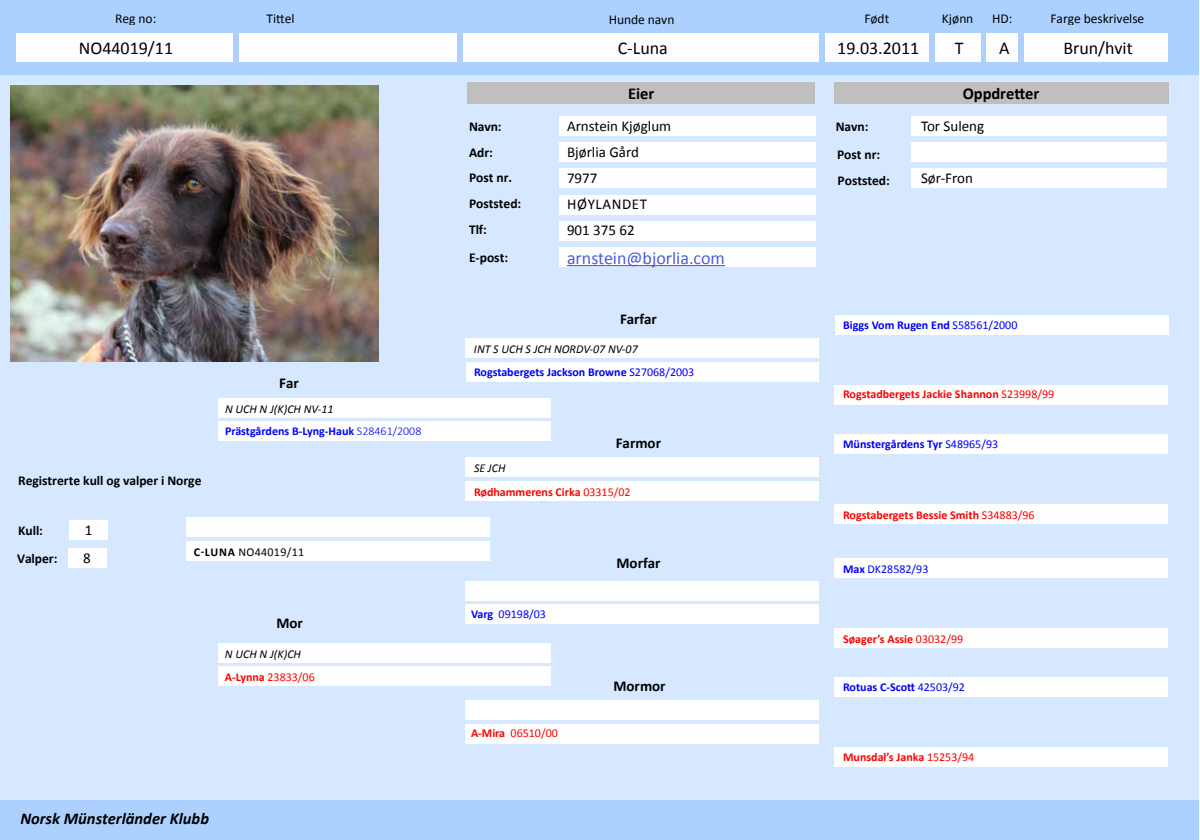
<style>
.page{position:relative;width:1200px;height:840px;background:#fff}
.page>*{position:absolute;margin:0;border:0;box-sizing:border-box;transform-origin:0 0}
.t1{font:18px "Calibri";color:#000}
.t2{font:18px "Calibri";color:#4f5cd6}
.t3{font:italic 700 16.5px "Calibri";color:#000}
.t4{font:700 16.5px "Calibri";letter-spacing:-.005em;color:#000}
.t5{font:15px/25.5px "Calibri";color:#000}
.t6{font:700 15px "Calibri";color:#000}
.t7{font:15px "Calibri";letter-spacing:.04em;color:#000}
.t8{font:700 13.5px/25.5px "Calibri";color:#000}
.t9{font:13.5px "Calibri";letter-spacing:-.005em;color:#000}
.t10{font:700 12px/21.9px "Calibri";color:#00f}
.t11{font:700 12px "Calibri";color:#f00}
.t12{font:italic 12px/23.1px "Calibri";color:#000}
.t13{font:12px "Calibri";color:#00f}
.t14{font:12px "Calibri";letter-spacing:.025em;color:#000}
.t15{font:12px "Calibri";color:#f00}
.s1{font-weight:400}
.s2{font-weight:400;font-style:italic;color:#000}
.s3{font-weight:300}
.s4{font-weight:700}
.s5{font-weight:700;font-style:normal;color:#f00}
.s6{font-style:normal;color:#f00}
</style>
<div class="page">
<div style="left:0;top:1px;width:1199px;height:74px;background:#add1ff"></div>
<div style="left:17px;top:33px;width:216px;height:28px;background:#fff"></div>
<div style="left:240px;top:33px;width:217px;height:28px;background:#fff"></div>
<div style="left:463px;top:33px;width:355px;height:28px;background:#fff"></div>
<div style="left:1024px;top:33px;width:144px;height:28px;background:#fff"></div>
<div style="left:825px;top:33px;width:104px;height:28px;background:#fff"></div>
<div style="left:935px;top:33px;width:45px;height:28px;background:#fff"></div>
<div style="left:986px;top:33px;width:32px;height:28px;background:#fff"></div>
<div style="left:0;top:75px;width:1199px;height:725px;background:#d6e8ff"></div>
<div style="left:911px;top:116px;width:256px;height:20px;background:#fff"></div>
<div style="left:911px;top:143px;width:256px;height:19px;background:#fff"></div>
<div style="left:559px;top:195px;width:257px;height:20px;background:#fff"></div>
<div style="left:218px;top:398px;width:333px;height:19px;background:#fff"></div>
<div style="left:218px;top:643px;width:333px;height:19px;background:#fff"></div>
<div style="left:465px;top:458px;width:354px;height:19px;background:#fff"></div>
<div style="left:465px;top:339px;width:354px;height:19px;background:#fff"></div>
<div style="left:465px;top:581px;width:354px;height:20px;background:#fff"></div>
<div style="left:465px;top:701px;width:354px;height:19px;background:#fff"></div>
<div style="left:834px;top:505px;width:334px;height:19px;background:#fff"></div>
<div style="left:834px;top:385px;width:334px;height:20px;background:#fff"></div>
<div style="left:835px;top:315px;width:333px;height:19px;background:#fff"></div>
<div style="left:834px;top:747px;width:334px;height:20px;background:#fff"></div>
<div style="left:834px;top:677px;width:334px;height:19px;background:#fff"></div>
<div style="left:834px;top:628px;width:334px;height:19px;background:#fff"></div>
<div style="left:834px;top:434px;width:334px;height:20px;background:#fff"></div>
<div style="left:834px;top:558px;width:334px;height:19px;background:#fff"></div>
<div style="left:559px;top:116px;width:257px;height:20px;background:#fff"></div>
<div style="left:559px;top:143px;width:257px;height:19px;background:#fff"></div>
<div style="left:559px;top:168px;width:257px;height:19px;background:#fff"></div>
<div style="left:559px;top:221px;width:257px;height:20px;background:#fff"></div>
<div style="left:834px;top:82px;width:334px;height:22px;background:#bfbfbf"></div>
<div style="left:467px;top:82px;width:348px;height:22px;background:#bfbfbf"></div>
<div style="left:186px;top:517px;width:303px;height:20px;background:#fff"></div>
<div style="left:69px;top:520px;width:39px;height:20px;background:#fff"></div>
<div style="left:68px;top:548px;width:39px;height:20px;background:#fff"></div>
<div style="left:0;top:800px;width:1199px;height:40px;background:#add1ff"></div>
<div style="left:559px;top:247px;width:257px;height:20px;background:#fff"></div>
<div style="left:911px;top:168px;width:256px;height:20px;background:#fff"></div>
<div style="left:218px;top:422px;width:333px;height:19px;background:#fff"></div>
<div style="left:466px;top:362px;width:353px;height:19px;background:#fff"></div>
<div style="left:465px;top:481px;width:354px;height:19px;background:#fff"></div>
<div style="left:186px;top:541px;width:303px;height:19px;background:#fff"></div>
<div style="left:465px;top:605px;width:354px;height:19px;background:#fff"></div>
<div style="left:218px;top:667px;width:333px;height:19px;background:#fff"></div>
<div style="left:465px;top:724px;width:354px;height:19px;background:#fff"></div>
<hr style="left:567px;top:265px;width:158px;height:1px;background:#4f5cd6">
<img style="left:10px;top:86px;width:368px;height:276px">
<p class="t9" style="left:115px;top:10px;width:43px">Reg no:</p>
<p class="t9" style="left:267px;top:10px;width:29px">Tittel</p>
<p class="t9" style="left:609px;top:11px;width:67px">Hunde navn</p>
<p class="t9" style="left:864px;top:10px;width:26px">Født</p>
<p class="t9" style="left:942px;top:10px;width:33px">Kjønn</p>
<p class="t9" style="left:992px;top:10px;width:22px">HD:</p>
<p class="t9" style="left:1050px;top:10px;width:95px">Farge beskrivelse</p>
<h1 class="t1" style="left:79px;top:37px;width:96px">NO44019/11</h1>
<h1 class="t1" style="left:618px;top:37px;width:52px">C-Luna</h1>
<h1 class="t1" style="left:837px;top:37px;width:84px">19.03.2011</h1>
<h1 class="t1" style="left:955px;top:37px;width:10px">T</h1>
<h1 class="t1" style="left:999px;top:37px;width:12px">A</h1>
<h1 class="t1" style="left:1063px;top:37px;width:71px">Brun/hvit</h1>
<h2 class="t4" style="left:628px;top:83px;width:28px">Eier</h2>
<h2 class="t4" style="left:963px;top:83px;width:78px">Oppdretter</h2>
<p class="t8" style="left:469px;top:114px;width:45px">Navn:<br>Adr:<br>Post nr.</p>
<p class="t5" style="left:567px;top:114px;width:106px">Arnstein Kjøglum<br>Bjørlia Gård</p>
<p class="t8" style="left:836px;top:112px;width:46px;line-height:29px">Navn:<br>Post nr:</p>
<p class="t5" style="left:921px;top:114px;width:65px">Tor Suleng</p>
<p class="t5" style="left:567px;top:166px;width:32px">7977</p>
<p class="t5" style="left:921px;top:166px;width:53px">Sør-Fron</p>
<p class="t8" style="left:838px;top:167px;width:54px">Poststed:</p>
<p class="t8" style="left:469px;top:191px;width:54px">Poststed:</p>
<p class="t7" style="left:567px;top:195px;width:81px">HØYLANDET</p>
<p class="t8" style="left:469px;top:217px;width:19px">Tlf:</p>
<p class="t5" style="left:567px;top:218px;width:69px">901 375 62</p>
<p class="t8" style="left:469px;top:244px;width:41px">E-post:</p>
<h1 class="t2" style="left:567px;top:246px;width:159px">arnstein@bjorlia.com</h1>
<p class="t6" style="left:620px;top:310px;width:38px">Farfar</p>
<p class="t10" style="left:843px;top:314px;width:176px">Biggs Vom Rugen End <span class="s1">S58561/2000</span></p>
<p class="t6" style="left:279px;top:373px;width:21px">Far</p>
<p class="t8" style="left:18px;top:468px;width:185px">Registrerte kull og valper i Norge</p>
<p class="t10" style="left:225px;top:398px;width:198px"><span class="s2">N UCH N J(K)CH NV-11<br></span>Prästgårdens B-Lyng-Hauk <span class="s3">S28461/2008</span></p>
<p class="t8" style="left:17px;top:516px;width:42px;line-height:27.8px">Kull:<br>Valper:</p>
<p class="t5" style="left:83px;top:516px;width:11px;line-height:28.2px">1<br>8</p>
<p class="t14" style="left:194px;top:544px;width:112px"><span class="s4">C-LUNA</span> NO44019/11</p>
<p class="t6" style="left:276px;top:614px;width:28px">Mor</p>
<p class="t12" style="left:225px;top:642px;width:91px">N UCH N J(K)CH<br><span class="s5">A-Lynna</span> <span class="s6">23833/06</span></p>
<h2 class="t3" style="left:20px;top:808px;width:190px">Norsk Münsterländer Klubb</h2>
<p class="t12" style="left:474px;top:337px;width:165px">INT S UCH S JCH NORDV-07 NV-07</p>
<p class="t10" style="left:474px;top:361px;width:222px">Rogstabergets Jackson Browne <span class="s1">S27068/2003</span></p>
<p class="t12" style="left:474px;top:456px;width:33px">SE JCH</p>
<p class="t6" style="left:616px;top:433px;width:47px">Farmor</p>
<p class="t11" style="left:474px;top:484px;width:158px">Rødhammerens Cirka <span class="s1">03315/02</span></p>
<p class="t13" style="left:471px;top:606px;width:76px"><span class="s4">Varg</span> 09198/03</p>
<p class="t15" style="left:471px;top:726px;width:88px"><span class="s4">A-Mira</span> 06510/00</p>
<p class="t6" style="left:617px;top:553px;width:45px">Morfar</p>
<p class="t6" style="left:613px;top:677px;width:54px">Mormor</p>
<p class="t11" style="left:843px;top:387px;width:213px">Rogstadbergets Jackie Shannon <span class="s1">S23998/99</span></p>
<p class="t10" style="left:843px;top:433px;width:157px">Münstergårdens Tyr <span class="s1">S48965/93</span></p>
<p class="t11" style="left:843px;top:507px;width:193px">Rogstabergets Bessie Smith <span class="s1">S34883/96</span></p>
<p class="t13" style="left:843px;top:561px;width:87px"><span class="s4">Max</span> DK28582/93</p>
<p class="t11" style="left:843px;top:631px;width:122px">Søager’s Assie <span class="s1">03032/99</span></p>
<p class="t10" style="left:843px;top:677px;width:123px">Rotuas C-Scott <span class="s1">42503/92</span></p>
<p class="t11" style="left:843px;top:750px;width:133px">Munsdal’s Janka <span class="s1">15253/94</span></p>
</div>
